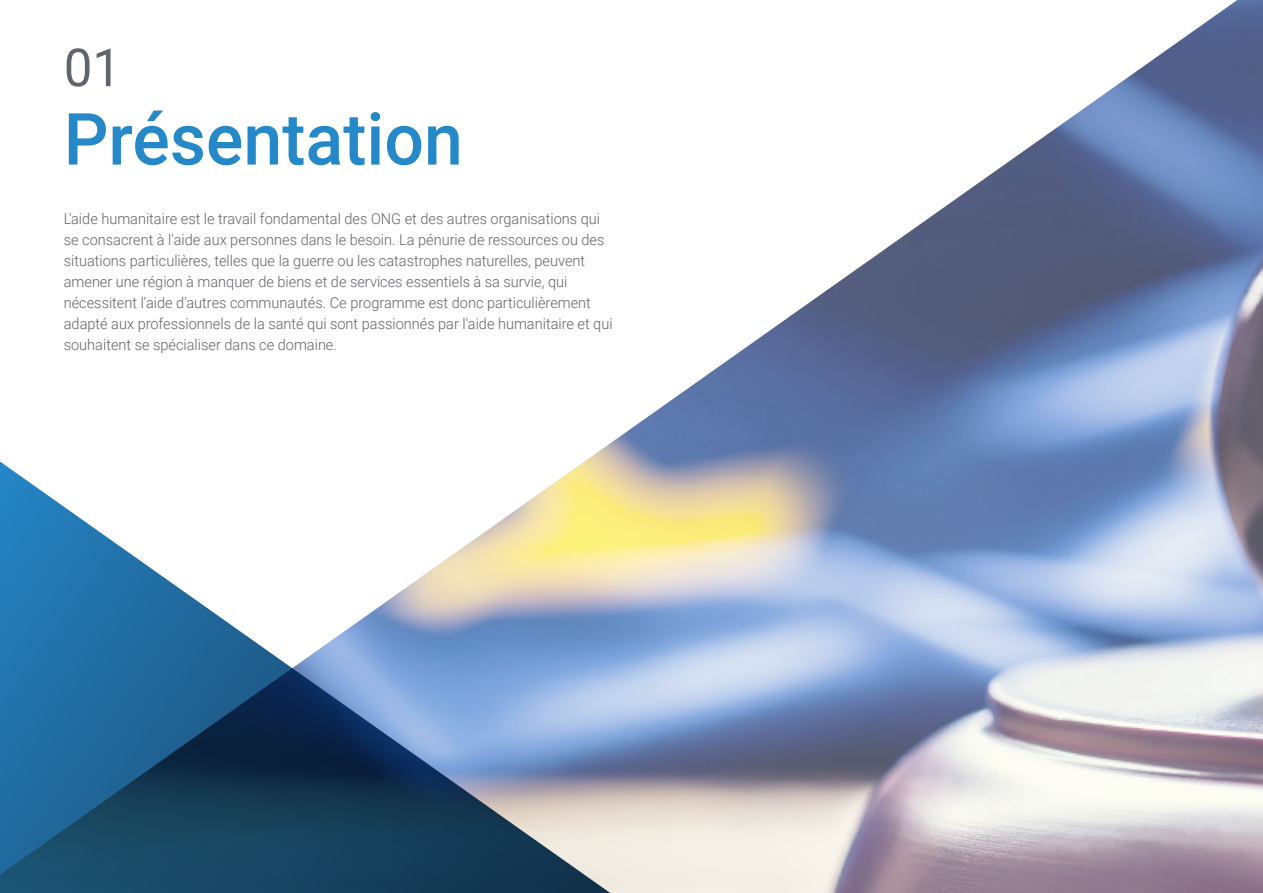
<style>
.page{position:relative;width:1263px;height:893px;background:#fff}
.page>*{position:absolute;margin:0;border:0;box-sizing:border-box;transform-origin:0 0}
.t1{font:500 72px "Roboto";color:#2488c9}
.t2{font:52.5px "Roboto";color:#61646a}
.t3{font:300 15px/21px "Roboto";color:#61646a}
</style>
<div class="page">
<img style="left:607px;top:0;width:656px;height:893px">
<svg style="left:0;top:446px;width:640px;height:447px"></svg>
<h2 class="t2" style="left:64px;top:31px;width:59px">01</h2>
<h1 class="t1" style="left:64px;top:89px;width:401px">Présentation</h1>
<p class="t3" style="left:64px;top:207px;width:550px">L'aide humanitaire est le travail fondamental des ONG et des autres organisations qui se consacrent à l'aide aux personnes dans le besoin. La pénurie de ressources ou des situations particulières, telles que la guerre ou les catastrophes naturelles, peuvent amener une région à manquer de biens et de services essentiels à sa survie, qui nécessitent l'aide d'autres communautés. Ce programme est donc particulièrement adapté aux professionnels de la santé qui sont passionnés par l'aide humanitaire et qui souhaitent se spécialiser dans ce domaine.</p>
</div>
